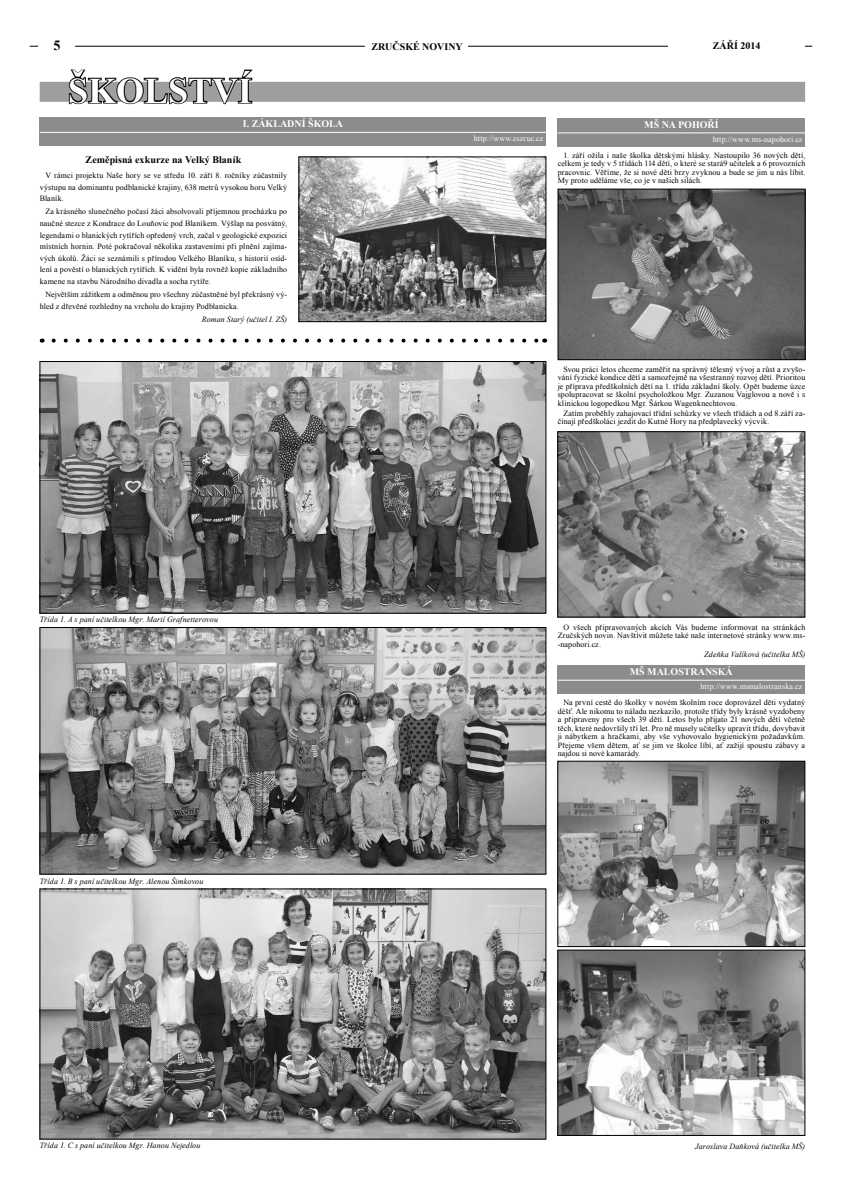
<style>
.page{position:relative;width:842px;height:1191px;background:#fff}
.page>*{position:absolute;margin:0;border:0;box-sizing:border-box;transform-origin:0 0}
.t1{font:700 36px "Times New Roman";color:#fff}
.t2{font:700 14px "Times New Roman";color:#000}
.t3{font:700 10px "Times New Roman";color:#000}
.t4{font:700 10px "Times New Roman";color:#fff}
.t5{font:8px/8.5px "Times New Roman";letter-spacing:.015em;color:#000;text-align:justify}
.t6{font:italic 8px "Times New Roman";letter-spacing:.015em;color:#000}
.t7{font:8px "Times New Roman";letter-spacing:.02em;color:#fff}
</style>
<div class="page">
<hr style="left:30px;top:46px;width:782px;height:1px;background:#000">
<div style="left:668px;top:36px;width:137px;height:20px;background:#fff"></div>
<div style="left:39px;top:35px;width:36px;height:21px;background:#fff"></div>
<div style="left:366px;top:37px;width:102px;height:19px;background:#fff"></div>
<div style="left:40px;top:82px;width:765px;height:20px;background:#9c9e9f"></div>
<svg style="left:68px;top:69px;width:187px;height:36px"></svg>
<div style="left:40px;top:117px;width:506px;height:29px;background:#8b8c8e"></div>
<hr style="left:40px;top:132px;width:506px;height:1px;background:#fff">
<img style="left:42px;top:890px;width:502px;height:247px">
<div style="left:558px;top:118px;width:247px;height:29px;background:#8b8c8e"></div>
<hr style="left:558px;top:133px;width:247px;height:1px;background:#fff">
<div style="left:557px;top:665px;width:248px;height:29px;background:#8b8c8e"></div>
<hr style="left:557px;top:680px;width:248px;height:1px;background:#fff">
<img style="left:560px;top:191px;width:243px;height:167px">
<div style="left:558px;top:189px;width:247px;height:171px;border:1px solid #000"></div>
<img style="left:559px;top:433px;width:244px;height:182px">
<div style="left:557px;top:431px;width:248px;height:186px;border:1px solid #000"></div>
<img style="left:560px;top:951px;width:243px;height:182px">
<div style="left:558px;top:949px;width:247px;height:186px;border:1px solid #000"></div>
<img style="left:559px;top:763px;width:244px;height:181px">
<div style="left:557px;top:761px;width:248px;height:185px;border:1px solid #000"></div>
<img style="left:42px;top:629px;width:502px;height:243px">
<div style="left:40px;top:627px;width:506px;height:247px;border:1px solid #000"></div>
<img style="left:42px;top:363px;width:502px;height:248px">
<div style="left:40px;top:361px;width:506px;height:252px;border:1px solid #000"></div>
<img style="left:301px;top:159px;width:243px;height:161px">
<div style="left:299px;top:157px;width:247px;height:165px;border:1px solid #000"></div>
<svg style="left:54px;top:338px;width:484px;height:4px"></svg>
<h2 class="t2" style="left:53px;top:35px;width:8px">5</h2>
<p class="t3" style="left:371px;top:40px;width:93px">ZRUČSKÉ NOVINY</p>
<p class="t3" style="left:713px;top:38px;width:49px">ZÁŘÍ 2014</p>
<h1 class="t1" style="left:68px;top:66px;width:186px">ŠKOLSTVÍ</h1>
<p class="t4" style="left:243px;top:117px;width:102px">I. ZÁKLADNÍ ŠKOLA</p>
<p class="t7" style="left:474px;top:133px;width:71px">http://www.zszruc.cz</p>
<p class="t4" style="left:644px;top:117px;width:76px">MŠ NA POHOŘÍ</p>
<p class="t7" style="left:713px;top:134px;width:91px">http://www.ms-napohori.cz</p>
<p class="t3" style="left:86px;top:153px;width:157px">Zeměpisná exkurze na Velký Blaník</p>
<p class="t5" style="left:40px;top:169px;width:249px;line-height:11.6px;text-indent:6px">V rámci projektu Naše hory se ve středu 10. září 8. ročníky zúčastnily výstupu na dominantu podblanické krajiny, 638 metrů vysokou horu Velký Blaník.</p>
<p class="t5" style="left:40px;top:206px;width:249px;line-height:11.6px;text-indent:6px">Za krásného slunečného počasí žáci absolvovali příjemnou procházku po naučné stezce z Kondrace do Louňovic pod Blaníkem. Výšlap na posvátný, legendami o blanických rytířích opředený vrch, začal v geologické expozici místních hornin. Poté pokračoval několika zastaveními při plnění zajíma&shy;vých úkolů. Žáci se seznámili s přírodou Velkého Blaníku, s historií osíd&shy;lení a pověstí o blanických rytířích. K vidění byla rovněž kopie základního kamene na stavbu Národního divadla a socha rytíře.</p>
<p class="t5" style="left:40px;top:288px;width:249px;line-height:11.6px;text-indent:6px">Největším zážitkem a odměnou pro všechny zúčastněné byl překrásný vý&shy;hled z dřevěné rozhledny na vrcholu do krajiny Podblanicka.</p>
<p class="t6" style="left:202px;top:314px;width:87px">Roman Starý (učitel I. ZŠ)</p>
<p class="t6" style="left:40px;top:613px;width:180px">Třída 1. A s paní učitelkou Mgr. Marií Grafnetterovou</p>
<p class="t6" style="left:40px;top:875px;width:165px">Třída 1. B s paní učitelkou Mgr. Alenou Šimkovou</p>
<p class="t6" style="left:40px;top:1139px;width:162px">Třída 1. C s paní učitelkou Mgr. Hanou Nejedlou</p>
<p class="t5" style="left:558px;top:151px;width:249px;text-indent:6px">1. září ožila i naše školka dětskými hlásky. Nastoupilo 36 nových dětí, celkem je tedy v 5 třídách 114 dětí, o které se stará9 učitelek a 6 provozních pracovnic. Věříme, že si nové děti brzy zvyknou a bude se jim u nás líbit.<br>My proto uděláme vše, co je v našich silách.</p>
<p class="t5" style="left:558px;top:365px;width:249px;text-indent:6px">Svou práci letos chceme zaměřit na správný tělesný vývoj a růst a zvyšo&shy;vání fyzické kondice dětí a samozřejmě na všestranný rozvoj dětí. Prioritou je příprava předškolních dětí na 1. třídu základní školy. Opět budeme úzce spolupracovat se školní psycholožkou Mgr. Zuzanou Vajglovou a nově i s klinickou logopedkou Mgr. Šárkou Wagenknechtovou.</p>
<p class="t5" style="left:558px;top:409px;width:249px;text-indent:6px">Zatím proběhly zahajovací třídní schůzky ve všech třídách a od 8.září za&shy;čínají předškoláci jezdit do Kutné Hory na předplavecký výcvik.</p>
<p class="t5" style="left:558px;top:623px;width:249px;text-indent:6px">O všech připravovaných akcích Vás budeme informovat na stránkách Zručských novin. Navštívit můžete také naše internetové stránky www.ms--napohori.cz.</p>
<p class="t6" style="left:704px;top:648px;width:103px">Zdeňka Valíková (učitelka MŠ)</p>
<p class="t4" style="left:630px;top:664px;width:105px">MŠ MALOSTRANSKÁ</p>
<p class="t7" style="left:701px;top:681px;width:103px">http://www.msmalostranska.cz</p>
<p class="t5" style="left:558px;top:698px;width:249px;text-indent:6px">Na první cestě do školky v novém školním roce doprovázel děti vydatný déšť. Ale nikomu to náladu nezkazilo, protože třídy byly krásně vyzdobeny a připraveny pro všech 39 dětí. Letos bylo přijato 21 nových dětí včetně těch, které nedovršily tří let. Pro ně musely učitelky upravit třídu, dovybavit ji nábytkem a hračkami, aby vše vyhovovalo hygienickým požadavkům.<br>Přejeme všem dětem, ať se jim ve školce líbí, ať zažijí spoustu zábavy a najdou si nové kamarády.</p>
<p class="t6" style="left:695px;top:1140px;width:111px">Jaroslava Daňková (učitelka MŠ)</p>
</div>
